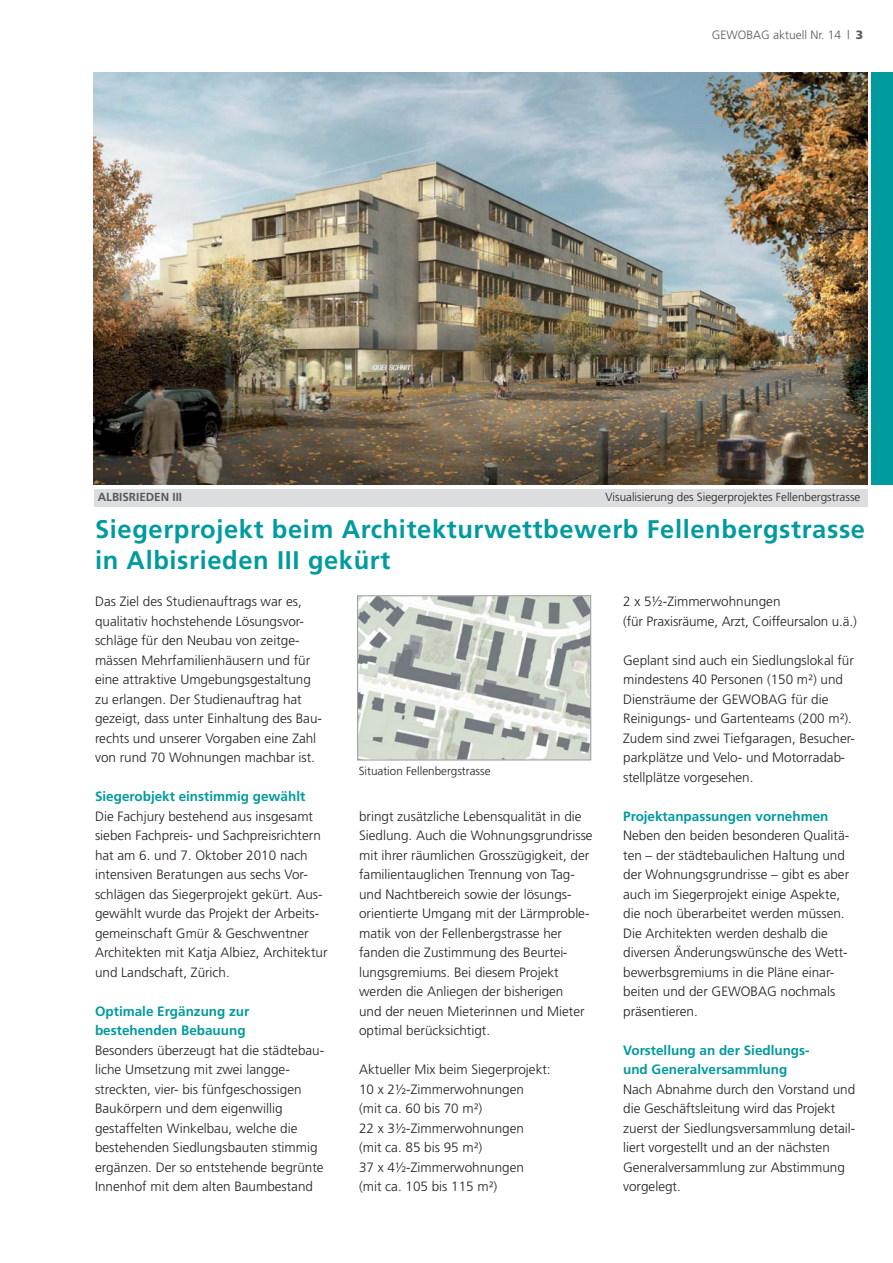
<style>
.page{position:relative;width:893px;height:1263px;background:#fff}
.page>*{position:absolute;margin:0;border:0;box-sizing:border-box;transform-origin:0 0}
.t1{font:700 25.5px/30.6px "Frutiger";letter-spacing:.025em;color:#009b9e}
.t2{font:300 13.5px/19.5px "Frutiger";color:#231f20}
.t3{font:700 13.5px/19.5px "Frutiger";color:#009b9e}
.t4{font:300 12px "Frutiger";color:#58595b}
.t5{font:300 11.7px "Frutiger";color:#231f20}
.t6{font:700 11.7px "Frutiger";color:#58595b}
.s1{font-weight:900}
</style>
<div class="page">
<img style="left:94px;top:72px;width:773px;height:413px">
<div style="left:872px;top:72px;width:21px;height:413px;background:#009b9e"></div>
<div style="left:94px;top:489px;width:773px;height:17px;background:#dcddde"></div>
<img style="left:359px;top:597px;width:230px;height:161px">
<div style="left:357px;top:595px;width:234px;height:165px;border:1px solid #939598"></div>
<p class="t4" style="left:712px;top:30px;width:153px">GEWOBAG aktuell Nr. 14 | <span class="s1">3</span></p>
<p class="t6" style="left:98px;top:492px;width:86px">ALBISRIEDEN III</p>
<p class="t5" style="left:605px;top:492px;width:257px">Visualisierung des Siegerprojektes Fellenbergstrasse</p>
<h1 class="t1" style="left:95px;top:516px;width:772px">Siegerprojekt beim Architekturwettbewerb Fellenbergstrasse in Albisrieden III gekürt</h1>
<p class="t2" style="left:95px;top:593px;width:228px">Das Ziel des Studienauftrags war es, qualitativ hochstehende Lösungsvor&shy;schläge für den Neubau von zeitge&shy;mässen Mehrfamilienhäusern und für eine attraktive Umgebungsgestaltung zu erlangen. Der Studienauftrag hat gezeigt, dass unter Einhaltung des Bau&shy;rechts und unserer Vorgaben eine Zahl von rund 70 Wohnungen machbar ist.</p>
<p class="t3" style="left:95px;top:788px;width:212px">Siegerobjekt einstimmig gewählt</p>
<p class="t2" style="left:95px;top:807px;width:234px">Die Fachjury bestehend aus insgesamt sieben Fachpreis- und Sachpreisrichtern hat am 6. und 7. Oktober 2010 nach intensiven Beratungen aus sechs Vor&shy;schlägen das Siegerprojekt gekürt. Aus&shy;gewählt wurde das Projekt der Arbeits&shy;gemeinschaft Gmür &amp; Geschwentner Architekten mit Katja Albiez, Architektur und Landschaft, Zürich.</p>
<p class="t3" style="left:95px;top:1002px;width:156px">Optimale Ergänzung zur bestehenden Bebauung</p>
<p class="t2" style="left:95px;top:1041px;width:231px">Besonders überzeugt hat die städtebau&shy;liche Umsetzung mit zwei langge&shy;streckten, vier- bis fünfgeschossigen Baukörpern und dem eigenwillig gestaffelten Winkelbau, welche die bestehenden Siedlungsbauten stimmig ergänzen. Der so entstehende begrünte Innenhof mit dem alten Baumbestand</p>
<p class="t5" style="left:359px;top:766px;width:133px">Situation Fellenbergstrasse</p>
<p class="t2" style="left:359px;top:807px;width:235px">bringt zusätzliche Lebensqualität in die Siedlung. Auch die Wohnungsgrundrisse mit ihrer räumlichen Grosszügigkeit, der familientauglichen Trennung von Tag&shy;und Nachtbereich sowie der lösungs&shy;orientierte Umgang mit der Lärmproble&shy;matik von der Fellenbergstrasse her fanden die Zustimmung des Beurtei&shy;lungsgremiums. Bei diesem Projekt werden die Anliegen der bisherigen<br>und der neuen Mieterinnen und Mieter optimal berücksichtigt.</p>
<p class="t2" style="left:359px;top:1061px;width:193px">Aktueller Mix beim Siegerprojekt:<br>10 x 2½-Zimmerwohnungen<br>(mit ca. 60 bis 70 m²)<br>22 x 3½-Zimmerwohnungen<br>(mit ca. 85 bis 95 m²)<br>37 x 4½-Zimmerwohnungen<br>(mit ca. 105 bis 115 m²)</p>
<p class="t2" style="left:623px;top:593px;width:235px">2 x 5½-Zimmerwohnungen<br>(für Praxisräume, Arzt, Coiffeursalon u.ä.)</p>
<p class="t2" style="left:623px;top:651px;width:233px">Geplant sind auch ein Siedlungslokal für mindestens 40 Personen (150 m²) und Diensträume der GEWOBAG für die Reinigungs- und Gartenteams (200 m²).<br>Zudem sind zwei Tiefgaragen, Besucher&shy;parkplätze und Velo- und Motorradab&shy;stellplätze vorgesehen.</p>
<p class="t3" style="left:623px;top:807px;width:207px">Projektanpassungen vornehmen</p>
<p class="t2" style="left:623px;top:827px;width:228px">Neben den beiden besonderen Qualitä&shy;ten – der städtebaulichen Haltung und der Wohnungsgrundrisse – gibt es aber auch im Siegerprojekt einige Aspekte, die noch überarbeitet werden müssen.<br>Die Architekten werden deshalb die diversen Änderungswünsche des Wett&shy;bewerbsgremiums in die Pläne einar&shy;beiten und der GEWOBAG nochmals präsentieren.</p>
<p class="t3" style="left:623px;top:1041px;width:188px">Vorstellung an der Siedlungs&shy;und Generalversammlung</p>
<p class="t2" style="left:623px;top:1080px;width:234px">Nach Abnahme durch den Vorstand und die Geschäftsleitung wird das Projekt zuerst der Siedlungsversammlung detail&shy;liert vorgestellt und an der nächsten Generalversammlung zur Abstimmung vorgelegt.</p>
</div>
